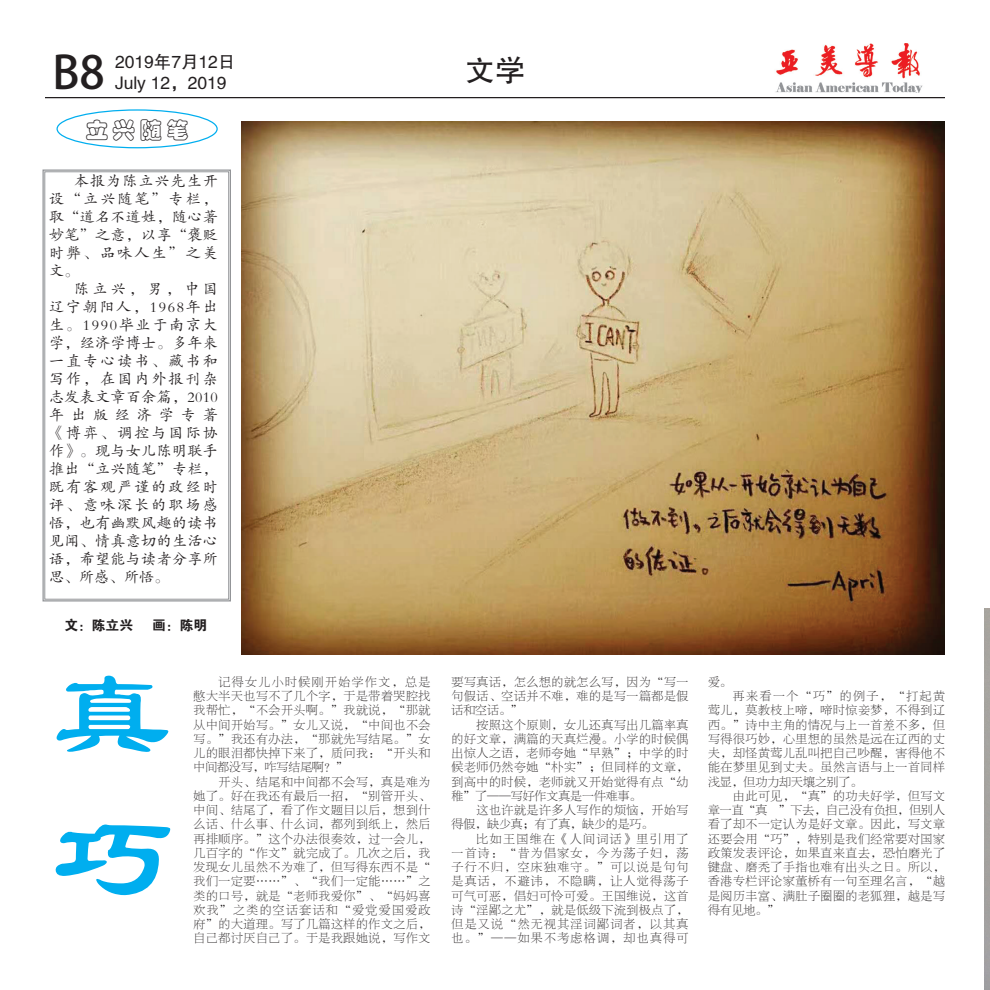
<style>
.page{position:relative;width:990px;height:990px;background:#fff}
.page>*{position:absolute;margin:0;border:0;box-sizing:border-box;transform-origin:0 0}
.t1{font:120px/144px "FZLSJW GB1 0";color:#00aeef}
.t2{font:45px "Adobe Heiti Std";color:#231f20}
.t3{font:30px "FZHTJW GB1 0";color:#231f20}
.t4{font:22.5px "FZCYJW GB1 0";color:#231f20}
.t5{font:17.5px/21px "FZHTFW GB1 0";color:#231f20}
.t6{font:15px/18px "FZKTJW GB1 0";letter-spacing:.025em;color:#231f20;text-align:justify}
.t7{font:13.75px "FZDHTJW GB1 0";color:#231f20}
.t8{font:11.88px/14.2px "FZBSJW GB1 0";letter-spacing:.055em;color:#231f20;text-align:justify}
</style>
<div class="page">
<hr style="left:45px;top:97px;width:900px;height:1px;background:#231f20">
<img style="left:775px;top:44px;width:148px;height:48px">
<div style="left:56px;top:109px;width:162px;height:39px;border:1px solid #00aeef;border-radius:50%"></div>
<svg style="left:42px;top:169px;width:189px;height:433px"></svg>
<div style="left:45px;top:172px;width:184px;height:427px;border:1px solid #939598"></div>
<img style="left:241px;top:121px;width:704px;height:534px">
<h2 class="t2" style="left:53px;top:46px;width:54px">B8</h2>
<h3 class="t5" style="left:115px;top:52px;width:122px">2019年7月12日<br>July 12，2019</h3>
<h3 class="t3" style="left:465px;top:54px;width:61px">文学</h3>
<h3 class="t4" style="left:85px;top:118px;width:105px">立兴随笔</h3>
<p class="t6" style="left:49px;top:172px;width:170px;text-indent:25px">本报为陈立兴先生开设“立兴随笔”专栏，取“道名不道姓，随心著妙笔”之意，以享“褒贬时弊、品味人生”之美文。</p>
<p class="t6" style="left:49px;top:280px;width:170px;text-indent:25px">陈立兴，男，中国辽宁朝阳人，1968年出生。1990毕业于南京大学，经济学博士。多年来一直专心读书、藏书和写作，在国内外报刊杂志发表文章百余篇，2010年出版经济学专著《博弈、调控与国际协作》。现与女儿陈明联手推出“立兴随笔”专栏，既有客观严谨的政经时评、意味深长的职场感悟，也有幽默风趣的读书见闻、情真意切的生活心语，希望能与读者分享所思、所感、所悟。</p>
<p class="t7" style="left:64px;top:618px;width:70px">文：陈立兴</p>
<p class="t7" style="left:152px;top:618px;width:56px">画：陈明</p>
<h1 class="t1" style="left:52px;top:646px;width:121px">真巧</h1>
<p class="t8" style="left:194px;top:675px;width:238px;text-indent:25px">记得女儿小时候刚开始学作文，总是憋大半天也写不了几个字，于是带着哭腔找我帮忙，“不会开头啊。”我就说，“那就从中间开始写。”女儿又说，“中间也不会写。”我还有办法，“那就先写结尾。”女儿的眼泪都快掉下来了，质问我：“开头和中间都没写，咋写结尾啊？”</p>
<p class="t8" style="left:194px;top:775px;width:238px;text-indent:25px">开头、结尾和中间都不会写，真是难为她了。好在我还有最后一招，“别管开头、中间、结尾了，看了作文题目以后，想到什么话、什么事、什么词，都列到纸上，然后再排顺序。”这个办法很奏效，过一会儿，几百字的“作文”就完成了。几次之后，我发现女儿虽然不为难了，但写得东西不是“我们一定要……”、“我们一定能……”之类的口号，就是“老师我爱你”、“妈妈喜欢我”之类的空话套话和“爱党爱国爱政府”的大道理。写了几篇这样的作文之后，自己都讨厌自己了。于是我跟她说，写作文</p>
<p class="t8" style="left:452px;top:675px;width:238px">要写真话，怎么想的就怎么写，因为“写一句假话、空话并不难，难的是写一篇都是假话和空话。”</p>
<p class="t8" style="left:452px;top:718px;width:238px;text-indent:25px">按照这个原则，女儿还真写出几篇率真的好文章，满篇的天真烂漫。小学的时候偶出惊人之语，老师夸她“早熟”；中学的时候老师仍然夸她“朴实”；但同样的文章，到高中的时候，老师就又开始觉得有点“幼稚”了——写好作文真是一件难事。</p>
<p class="t8" style="left:452px;top:803px;width:238px;text-indent:25px">这也许就是许多人写作的烦恼，开始写得假，缺少真；有了真，缺少的是巧。</p>
<p class="t8" style="left:452px;top:832px;width:238px;text-indent:25px">比如王国维在《人间词话》里引用了一首诗：“昔为倡家女，今为荡子妇，荡子行不归，空床独难守。”可以说是句句是真话，不避讳，不隐瞒，让人觉得荡子可气可恶，倡妇可怜可爱。王国维说，这首诗“淫鄙之尤”，就是低级下流到极点了，但是又说“然无视其淫词鄙词者，以其真也。”——如果不考虑格调，却也真得可</p>
<p class="t8" style="left:708px;top:675px;width:25px">爱。</p>
<p class="t8" style="left:708px;top:689px;width:238px;text-indent:25px">再来看一个“巧”的例子，“打起黄莺儿，莫教枝上啼，啼时惊妾梦，不得到辽西。”诗中主角的情况与上一首差不多，但写得很巧妙，心里想的虽然是远在辽西的丈夫，却怪黄莺儿乱叫把自己吵醒，害得他不能在梦里见到丈夫。虽然言语与上一首同样浅显，但功力却天壤之别了。</p>
<p class="t8" style="left:708px;top:789px;width:239px;text-indent:25px">由此可见，“真”的功夫好学，但写文章一直“真 ”下去，自己没有负担，但别人看了却不一定认为是好文章。因此，写文章还要会用“巧”，特别是我们经常要对国家政策发表评论，如果直来直去，恐怕磨光了键盘、磨秃了手指也难有出头之日。所以，香港专栏评论家董桥有一句至理名言，“越是阅历丰富、满肚子圈圈的老狐狸，越是写得有见地。”</p>
</div>
